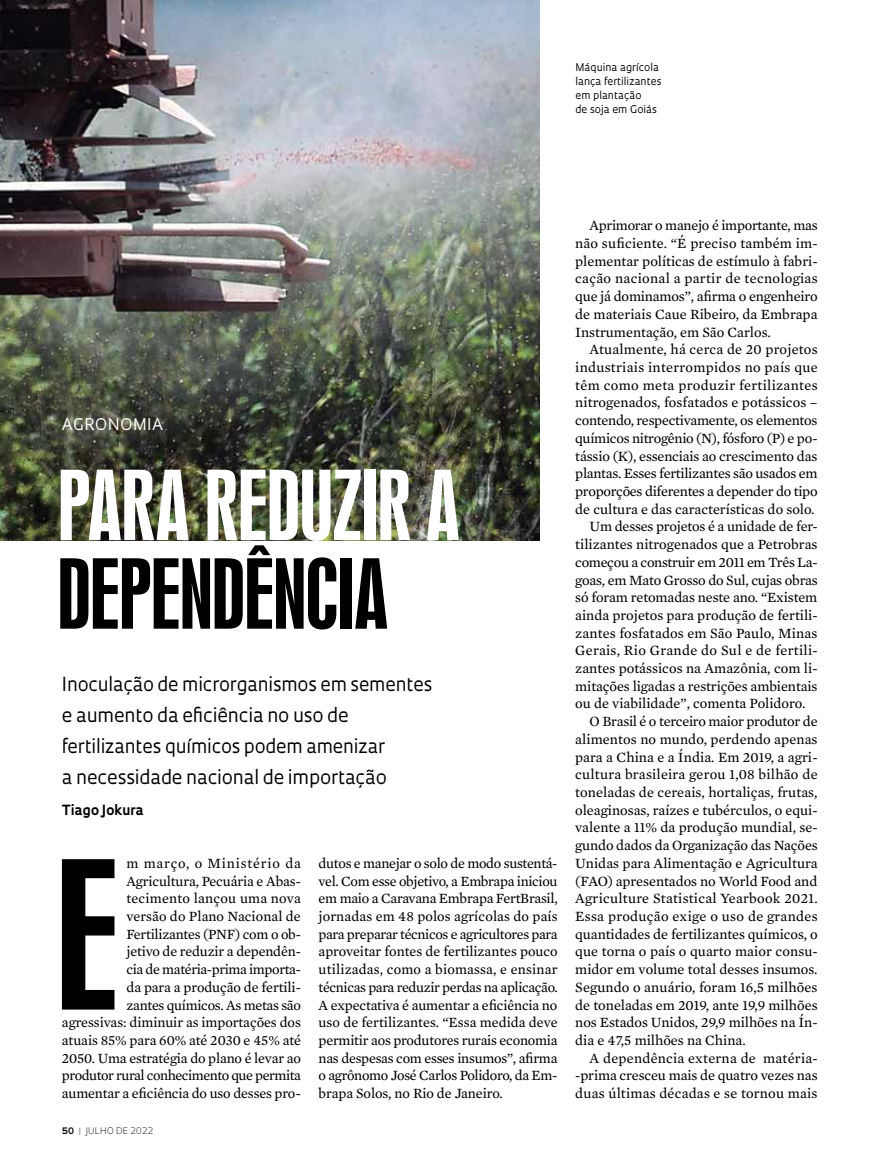
<style>
.page{position:relative;width:885px;height:1169px;background:#fff}
.page>*{position:absolute;margin:0;border:0;box-sizing:border-box;transform-origin:0 0}
.t1{font:192.3px "Swiss 924 BT Regular B";color:#000}
.t2{font:90px "Swiss 924 BT Regular B";letter-spacing:-.01em;color:#fff}
.t3{font:90px "Swiss 924 BT Regular B";letter-spacing:-.01em;color:#000}
.t4{font:18.75px/30.9px "Oculum";letter-spacing:-.01em;color:#000}
.t5{font:15.6px "Oculum";letter-spacing:.03em;color:#fff}
.t6{font:14.4px/17.7px "Mercury Text G2";color:#000;text-align:justify}
.t7{font:14.4px "Mercury Text G2";letter-spacing:-.02em;color:#000}
.t8{font:14.4px "Mercury Text G2";letter-spacing:.02em;color:#000}
.t9{font:14.4px "Mercury Text G2";letter-spacing:-.025em;color:#000}
.t10{font:700 13.65px "Oculum";letter-spacing:-.005em;color:#000}
.t11{font:10.35px/14.1px "Oculum";color:#000}
.t12{font:300 8.7px "Oculum";letter-spacing:.01em;color:#000}
.s1{font-weight:700}
.s2{font-weight:700;color:#939598}
</style>
<div class="page">
<img style="left:0;top:0;width:540px;height:540px">
<p class="t11" style="left:575px;top:60px;width:88px">Máquina agrícola lança fertilizantes em plantação<br>de soja em Goiás</p>
<p class="t5" style="left:62px;top:414px;width:103px">AGRONOMIA</p>
<h2 class="t2" style="left:57px;top:451px;width:404px">PARA REDUZIR A</h2>
<h2 class="t3" style="left:57px;top:540px;width:332px">DEPENDÊNCIA</h2>
<h3 class="t4" style="left:62px;top:667px;width:372px">Inoculação de microrganismos em sementes e aumento da eficiência no uso de fertilizantes químicos podem amenizar<br>a necessidade nacional de importação</h3>
<p class="t10" style="left:62px;top:800px;width:83px">Tiago Jokura</p>
<p class="t6" style="left:62px;top:853px;width:241px;text-align:right">m março, o Ministério da<br>Agricultura, Pecuária e Abas&shy;tecimento lançou uma nova<br>versão do Plano Nacional de<br>Fertilizantes (PNF) com o ob-<br>jetivo de reduzir a dependên-<br>cia de matéria-prima importa-<br>da para a produção de fertili-<br>zantes químicos. As metas são agressivas: diminuir as importações dos atuais 85% para 60% até 2030 e 45% até<br>2050. Uma estratégia do plano é levar ao produtor rural conhecimento que permita aumentar a eficiência do uso desses pro-</p>
<h1 class="t1" style="left:56px;top:820px;width:65px">E</h1>
<p class="t12" style="left:62px;top:1124px;width:93px"><span class="s1">50</span> <span class="s2">|</span> JULHO DE 2022</p>
<p class="t6" style="left:319px;top:853px;width:241px">dutos e manejar o solo de modo sustentá&shy;vel. Com esse objetivo, a Embrapa iniciou em maio a Caravana Embrapa FertBrasil, jornadas em 48 polos agrícolas do país para preparar técnicos e agricultores para aproveitar fontes de fertilizantes pouco utilizadas, como a biomassa, e ensinar técnicas para reduzir perdas na aplicação.<br>A expectativa é aumentar a eficiência no uso de fertilizantes. “Essa medida deve permitir aos produtores rurais economia nas despesas com esses insumos”, afirma o agrônomo José Carlos Polidoro, da Em&shy;brapa Solos, no Rio de Janeiro.</p>
<p class="t6" style="left:575px;top:216px;width:244px;text-indent:14px">Aprimorar o manejo é importante, mas não suficiente. “É preciso também im&shy;plementar políticas de estímulo à fabri&shy;cação nacional a partir de tecnologias que já dominamos”, afirma o engenheiro de materiais Caue Ribeiro, da Embrapa Instrumentação, em São Carlos.</p>
<p class="t6" style="left:590px;top:340px;width:229px">Atualmente, há cerca de 20 projetos</p>
<p class="t8" style="left:575px;top:357px;width:244px">industriais interrompidos no país que</p>
<p class="t8" style="left:575px;top:374px;width:244px">têm como meta produzir fertilizantes</p>
<p class="t6" style="left:575px;top:393px;width:244px">nitrogenados, fosfatados e potássicos –</p>
<p class="t7" style="left:575px;top:410px;width:244px">contendo, respectivamente, os elementos</p>
<p class="t7" style="left:575px;top:427px;width:244px">químicos nitrogênio (N), fósforo (P) e po-</p>
<p class="t6" style="left:575px;top:446px;width:244px">tássio (K), essenciais ao crescimento das</p>
<p class="t7" style="left:575px;top:463px;width:244px">plantas. Esses fertilizantes são usados em</p>
<p class="t7" style="left:575px;top:481px;width:244px">proporções diferentes a depender do tipo</p>
<p class="t6" style="left:575px;top:499px;width:241px">de cultura e das características do solo.</p>
<p class="t6" style="left:590px;top:517px;width:229px">Um desses projetos é a unidade de fer-</p>
<p class="t6" style="left:575px;top:534px;width:244px">tilizantes nitrogenados que a Petrobras</p>
<p class="t9" style="left:575px;top:551px;width:244px">começou a construir em 2011 em Três La-</p>
<p class="t6" style="left:575px;top:570px;width:244px">goas, em Mato Grosso do Sul, cujas obras</p>
<p class="t6" style="left:575px;top:588px;width:244px">só foram retomadas neste ano. “Existem</p>
<p class="t6" style="left:575px;top:605px;width:244px">ainda projetos para produção de fertili-</p>
<p class="t6" style="left:575px;top:623px;width:244px">zantes fosfatados em São Paulo, Minas</p>
<p class="t8" style="left:575px;top:640px;width:244px">Gerais, Rio Grande do Sul e de fertili-</p>
<p class="t6" style="left:575px;top:658px;width:244px">zantes potássicos na Amazônia, com li-</p>
<p class="t6" style="left:575px;top:676px;width:244px">mitações ligadas a restrições ambientais</p>
<p class="t6" style="left:575px;top:694px;width:232px">ou de viabilidade”, comenta Polidoro.</p>
<p class="t7" style="left:590px;top:711px;width:230px">O Brasil é o terceiro maior produtor de</p>
<p class="t6" style="left:575px;top:729px;width:244px">alimentos no mundo, perdendo apenas</p>
<p class="t6" style="left:575px;top:747px;width:244px">para a China e a Índia. Em 2019, a agri-</p>
<p class="t6" style="left:575px;top:765px;width:244px">cultura brasileira gerou 1,08 bilhão de</p>
<p class="t6" style="left:575px;top:782px;width:244px">toneladas de cereais, hortaliças, frutas,</p>
<p class="t6" style="left:575px;top:800px;width:244px">oleaginosas, raízes e tubérculos, o equi-</p>
<p class="t6" style="left:575px;top:818px;width:244px">valente a 11% da produção mundial, se-</p>
<p class="t6" style="left:575px;top:835px;width:244px">gundo dados da Organização das Nações</p>
<p class="t6" style="left:575px;top:853px;width:244px">Unidas para Alimentação e Agricultura</p>
<p class="t6" style="left:575px;top:871px;width:244px">(FAO) apresentados no World Food and</p>
<p class="t8" style="left:575px;top:888px;width:244px">Agriculture Statistical Yearbook 2021.</p>
<p class="t8" style="left:575px;top:905px;width:244px">Essa produção exige o uso de grandes</p>
<p class="t6" style="left:575px;top:924px;width:244px">quantidades de fertilizantes químicos, o</p>
<p class="t6" style="left:575px;top:942px;width:244px">que torna o país o quarto maior consu-</p>
<p class="t6" style="left:575px;top:959px;width:244px">midor em volume total desses insumos.</p>
<p class="t6" style="left:575px;top:977px;width:244px">Segundo o anuário, foram 16,5 milhões</p>
<p class="t6" style="left:575px;top:995px;width:244px">de toneladas em 2019, ante 19,9 milhões</p>
<p class="t6" style="left:575px;top:1012px;width:244px">nos Estados Unidos, 29,9 milhões na Ín-</p>
<p class="t6" style="left:575px;top:1030px;width:172px">dia e 47,5 milhões na China.</p>
<p class="t6" style="left:590px;top:1048px;width:229px">A dependência externa de matéria-</p>
<p class="t6" style="left:575px;top:1066px;width:244px">-prima cresceu mais de quatro vezes nas</p>
<p class="t6" style="left:575px;top:1083px;width:244px">duas últimas décadas e se tornou mais</p>
</div>
